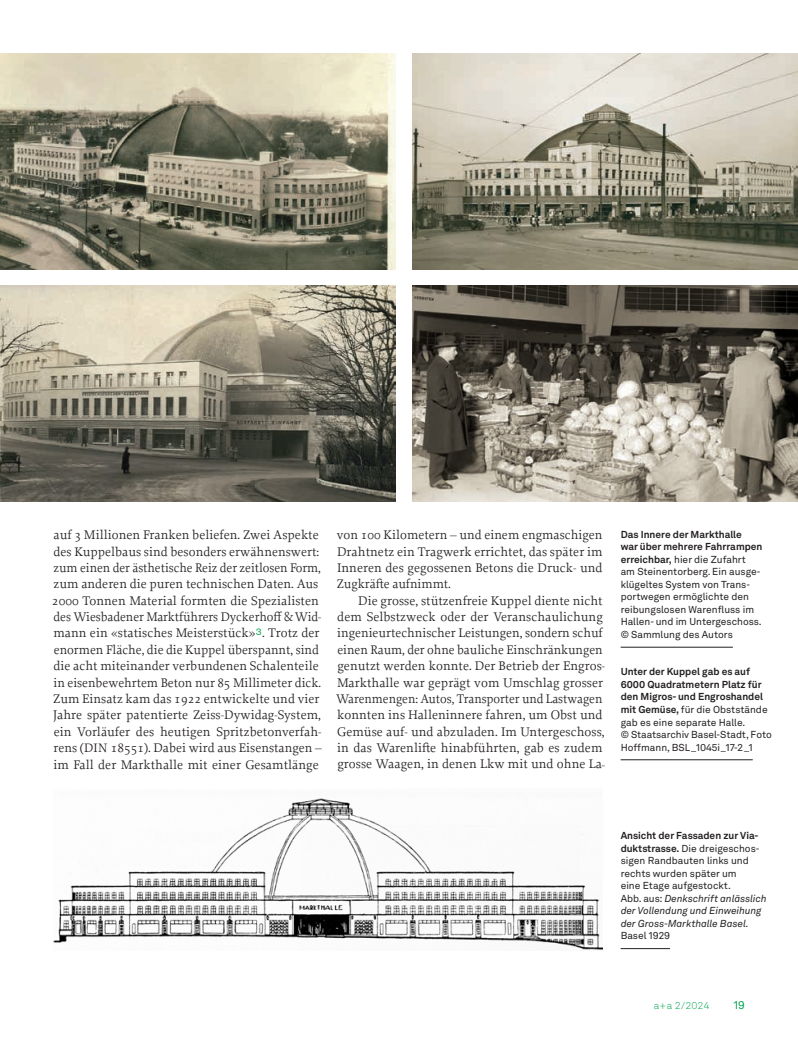
<style>
.page{position:relative;width:798px;height:1046px;background:#fff}
.page>*{position:absolute;margin:0;border:0;box-sizing:border-box;transform-origin:0 0}
.t1{font:13.12px/16.4px "Proforma";letter-spacing:.005em;color:#231f20}
.t2{font:11.25px "Akkurat LL";color:#00a54f}
.t3{font:10px/12.5px "Akkurat LL";color:#231f20}
.t4{font:300 10px "Akkurat LL";color:#00a54f}
.s1{font-family:"Akkurat LL";font-weight:300;font-size:17.5px;color:#00a54f}
.s2{font-size:12.88px}
.s3{font-weight:700}
.s4{font-style:italic}
</style>
<div class="page">
<img style="left:413px;top:53px;width:384px;height:216px">
<img style="left:0;top:53px;width:395px;height:216px">
<img style="left:0;top:285px;width:395px;height:216px">
<img style="left:413px;top:285px;width:384px;height:216px">
<img style="left:53px;top:798px;width:549px;height:152px">
<hr style="left:620px;top:948px;width:49px;height:1px;background:#231f20">
<hr style="left:620px;top:647px;width:112px;height:1px;background:#231f20">
<hr style="left:620px;top:759px;width:132px;height:1px;background:#231f20">
<p class="t1" style="left:52px;top:526px;width:271px">auf 3 Millionen Franken beliefen. Zwei Aspekte des Kuppelbaus sind besonders erwähnenswert: zum einen der ästhetische Reiz der zeitlosen Form, zum anderen die puren technischen Daten. Aus 2000 Tonnen Material formten die Spezialisten des Wiesbadener Marktführers Dyckerhoff &amp;Wid&shy;mann ein «statisches Meisterstück»<span class="s1">3</span>. Trotz der enormen Fläche, die die Kuppel überspannt, sind die acht miteinander verbundenen Schalenteile in eisenbewehrtem Beton nur 85 Millimeter dick.<br>Zum Einsatz kam das 1922 entwickelte und vier Jahre später patentierte Zeiss-Dywidag-System, ein Vorläufer des heutigen Spritzbetonverfah&shy;rens (<span class="s2">DIN</span> 18551). Dabei wird aus Eisenstangen – im Fall der Markthalle mit einer Gesamtlänge</p>
<p class="t1" style="left:337px;top:526px;width:267px;text-align:justify">von 100 Kilometern – und einem engmaschigen Drahtnetz ein Tragwerk errichtet, das später im Inneren des gegossenen Betons die Druck- und Zugkräfte aufnimmt.</p>
<p class="t1" style="left:336px;top:592px;width:270px;text-indent:22px">Die grosse, stützenfreie Kuppel diente nicht dem Selbstzweck oder der Veranschaulichung ingenieurtechnischer Leistungen, sondern schuf einen Raum, der ohne bauliche Einschränkungen genutzt werden konnte. Der Betrieb der Engros-Markthalle war geprägt vom Umschlag grosser Warenmengen: Autos, Transporter und Lastwagen konnten ins Halleninnere fahren, um Obst und Gemüse auf- und abzuladen. Im Untergeschoss, in das Warenlifte hinabführten, gab es zudem grosse Waagen, in denen Lkw mit und ohne La-</p>
<p class="t3" style="left:620px;top:527px;width:143px"><span class="s3">Das Innere der Markthalle<br>war über mehrere Fahrrampen erreichbar,</span> hier die Zufahrt am Steinentorberg. Ein ausge&shy;klügeltes System von Trans&shy;portwegen ermöglichte den reibungslosen Warenfluss im<br>Hallen- und im Untergeschoss. © Sammlung des Autors</p>
<p class="t3" style="left:620px;top:665px;width:152px"><span class="s3">Unter der Kuppel gab es auf<br>6000 Quadratmetern Platz für den Migros- und Engroshandel mit Gemüse,</span> für die Obststände gab es eine separate Halle.<br>© Staatsarchiv Basel-Stadt, Foto<br>Hoffmann, BSL_1045i_17-2_1</p>
<p class="t3" style="left:620px;top:828px;width:147px"><span class="s3">Ansicht der Fassaden zur Via&shy;duktstrasse.</span> Die dreigeschos&shy;sigen Randbauten links und rechts wurden später um<br>eine Etage aufgestockt.<br>Abb. aus: <span class="s4">Denkschrift anlässlich der Vollendung und Einweihung der Gross-Markthalle Basel.</span></p>
<p class="t3" style="left:620px;top:928px;width:51px">Basel 1929</p>
<p class="t4" style="left:653px;top:998px;width:57px">a+a 2/2024</p>
<p class="t2" style="left:733px;top:996px;width:13px">19</p>
</div>
